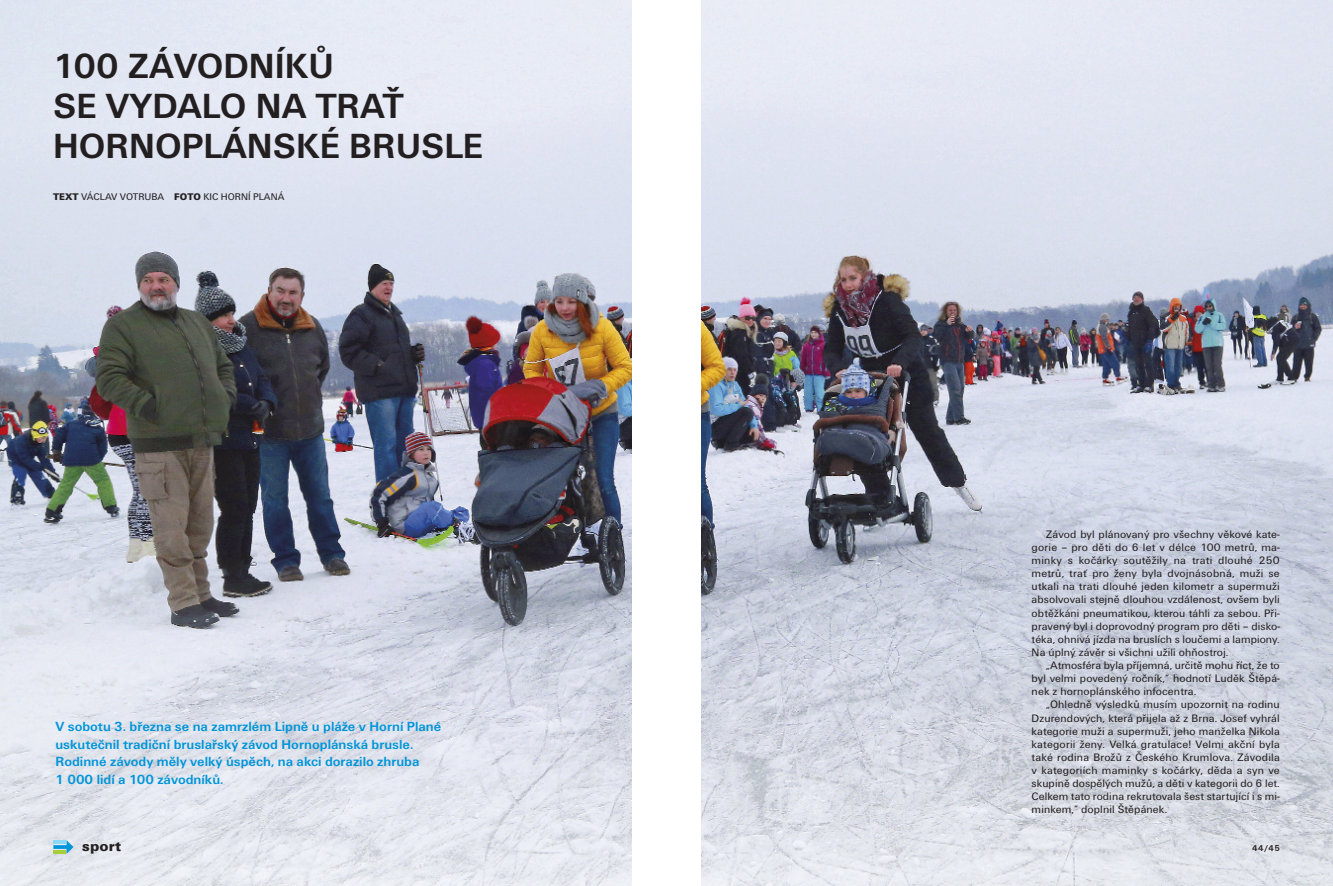
<style>
.page{position:relative;width:1333px;height:886px;background:#fff}
.page>*{position:absolute;margin:0;border:0;box-sizing:border-box;transform-origin:0 0}
.t1{font:700 36.25px/40px "Unitus TEE";color:#231f20}
.t2{font:15px "Unitus TEE Blac";letter-spacing:.005em;color:#231f20}
.t3{font:700 13.75px/17.5px "Unitus TEE";color:#0095d9}
.t4{font:11.25px/13.1px "Unitus TEE";letter-spacing:.01em;color:#231f20;text-align:justify}
.t5{font:10px "Unitus TEE";color:#231f20}
.t6{font:700 8.75px "Unitus TEE";color:#231f20}
.s1{font-family:"Unitus TEE Blac"}
</style>
<div class="page">
<img style="left:0;top:0;width:631px;height:556px">
<svg style="left:0;top:556px;width:631px;height:330px;background:#d4d7e1"></svg>
<img style="left:702px;top:0;width:630px;height:555px">
<svg style="left:702px;top:555px;width:630px;height:331px;background:#d0d4df"></svg>
<svg style="left:53px;top:840px;width:20px;height:14px"></svg>
<h1 class="t1" style="left:53px;top:45px;width:431px">100 ZÁVODNÍKŮ<br>SE VYDALO NA TRAŤ<br>HORNOPLÁNSKÉ BRUSLE</h1>
<p class="t5" style="left:53px;top:191px;width:233px"><span class="s1">TEXT</span> VÁCLAV VOTRUBA <span class="s1">FOTO</span> KIC HORNÍ PLANÁ</p>
<p class="t3" style="left:55px;top:717px;width:387px">V sobotu 3. března se na zamrzlém Lipně u pláže v Horní Plané uskutečnil tradiční bruslařský závod Hornoplánská brusle.<br>Rodinné závody měly velký úspěch, na akci dorazilo zhruba<br>1 000 lidí a 100 závodníků.</p>
<p class="t4" style="left:1031px;top:527px;width:250px;text-indent:14px">Závod byl plánovaný pro všechny věkové kate&shy;gorie – pro děti do 6 let v délce 100 metrů, ma&shy;minky s kočárky soutěžily na trati dlouhé 250 metrů, trať pro ženy byla dvojnásobná, muži se utkali na trati dlouhé jeden kilometr a supermuži absolvovali stejně dlouhou vzdálenost, ovšem byli obtěžkáni pneumatikou, kterou táhli za sebou. Při&shy;pravený byl i doprovodný program pro děti – disko&shy;téka, ohnivá jízda na bruslích s loučemi a lampiony.<br>Na úplný závěr si všichni užili ohňostroj.</p>
<p class="t4" style="left:1031px;top:658px;width:250px;text-indent:14px">„Atmosféra byla příjemná, určitě mohu říct, že to byl velmi povedený ročník,“ hodnotí Luděk Štěpá&shy;nek z hornoplánského infocentra.</p>
<p class="t4" style="left:1031px;top:698px;width:250px;text-indent:14px">„Ohledně výsledků musím upozornit na rodinu Dzurendových, která přijela až z Brna. Josef vyhrál kategorie muži a supermuži, jeho manželka Nikola kategorii ženy. Velká gratulace! Velmi akční byla také rodina Brožů z Českého Krumlova. Závodila v kategoriích maminky s kočárky, děda a syn ve skupině dospělých mužů, a děti v kategorii do 6 let.<br>Celkem tato rodina rekrutovala šest startující i s mi&shy;minkem,“ doplnil Štěpánek.</p>
<h2 class="t2" style="left:82px;top:837px;width:41px">sport</h2>
<p class="t6" style="left:1251px;top:843px;width:29px">44/45</p>
</div>
